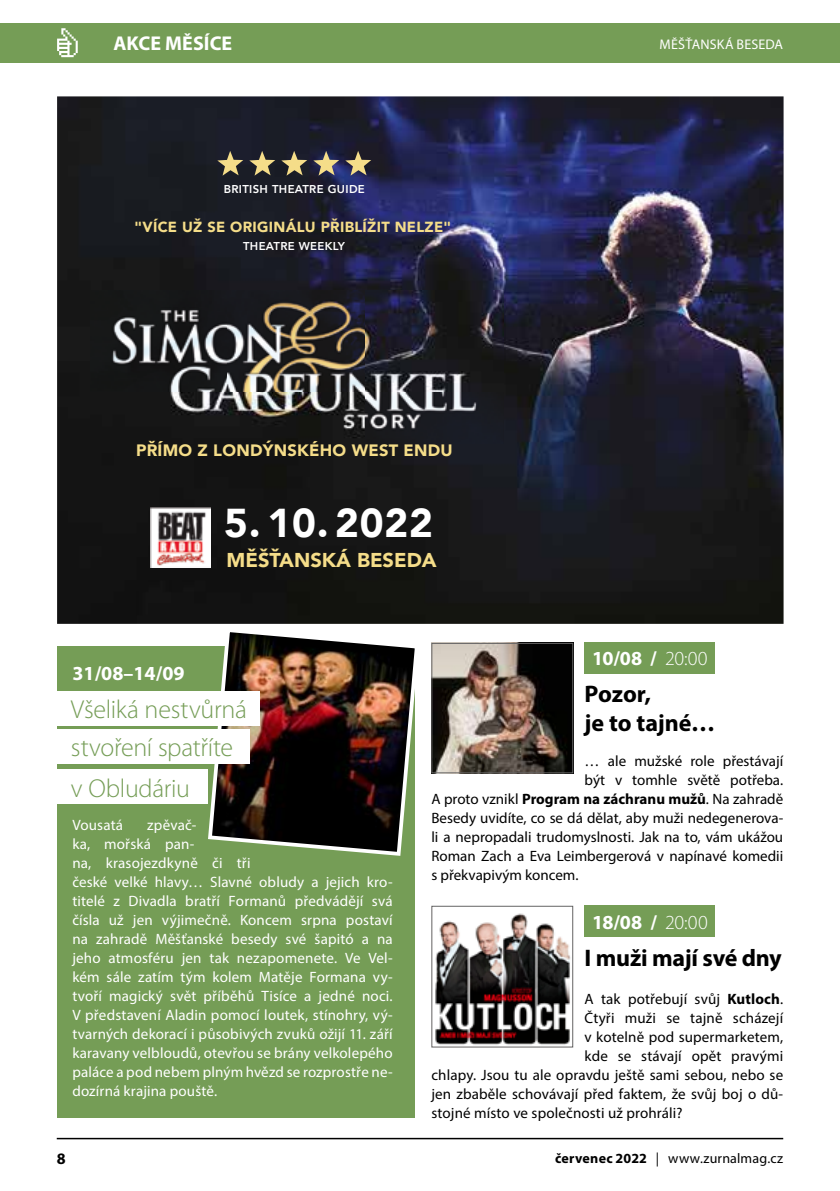
<style>
.page{position:relative;width:840px;height:1191px;background:#fff}
.page>*{position:absolute;margin:0;border:0;box-sizing:border-box;transform-origin:0 0}
.t1{font:900 40.2px "Avenir";letter-spacing:.02em;color:#fff}
.t2{font:300 26px/37.6px "Myriad Pro";letter-spacing:-.01em;color:#759d56}
.t3{font:700 24px/28.8px "Myriad Pro";letter-spacing:-.005em;color:#000}
.t4{font:700 20px "Myriad Pro";color:#fff}
.t5{font:900 20px "Avenir";color:#f5dd89}
.t6{font:900 16.4px "Avenir";letter-spacing:.015em;color:#f5dd89}
.t7{font:700 16px "Myriad Pro";color:#000}
.t8{font:15px/19px "Myriad Pro";letter-spacing:.01em;color:#fff}
.t9{font:15px "Myriad Pro";color:#000}
.t10{font:900 14.6px "Avenir";letter-spacing:.02em;color:#f5dd89}
.t11{font:14px "Myriad Pro";letter-spacing:.015em;color:#000}
.t12{font:14px "Myriad Pro";letter-spacing:.01em;color:#fff}
.t13{font:800 11.4px "Avenir";letter-spacing:.03em;color:#fff}
.s1{font-weight:300}
.s2{font-weight:700}
</style>
<div class="page">
<hr style="left:57px;top:1137px;width:725px;height:2px;background:#000">
<div style="left:0;top:23px;width:839px;height:39px;background:#759d56"></div>
<svg style="left:57px;top:28px;width:21px;height:29px"></svg>
<div style="left:57px;top:646px;width:357px;height:471px;background:#759d56"></div>
<img style="left:206px;top:632px;width:209px;height:226px">
<div style="left:41px;top:691px;width:218px;height:34px;background:#fff"></div>
<div style="left:33px;top:729px;width:216px;height:34px;background:#fff"></div>
<div style="left:584px;top:642px;width:130px;height:31px;background:#759d56"></div>
<div style="left:584px;top:905px;width:130px;height:32px;background:#759d56"></div>
<img style="left:433px;top:645px;width:138px;height:126px">
<div style="left:431px;top:643px;width:142px;height:130px;border:1px solid #646363"></div>
<img style="left:435px;top:913px;width:136px;height:132px">
<div style="left:431px;top:905px;width:142px;height:142px;border:1px solid #646363"></div>
<div style="left:28px;top:769px;width:179px;height:34px;background:#fff"></div>
<img style="left:57px;top:96px;width:726px;height:528px">
<img style="left:90px;top:291px;width:413px;height:152px">
<svg style="left:217px;top:151px;width:26px;height:25px"></svg>
<svg style="left:249px;top:151px;width:26px;height:25px"></svg>
<svg style="left:281px;top:151px;width:26px;height:25px"></svg>
<svg style="left:313px;top:151px;width:26px;height:25px"></svg>
<svg style="left:345px;top:151px;width:26px;height:25px"></svg>
<img style="left:150px;top:507px;width:60px;height:60px">
<h3 class="t4" style="left:113px;top:30px;width:120px">AKCE MĚSÍCE</h3>
<p class="t12" style="left:659px;top:35px;width:125px">MĚŠŤANSKÁ BESEDA</p>
<p class="t13" style="left:223px;top:180px;width:143px">BRITISH THEATRE GUIDE</p>
<p class="t10" style="left:134px;top:214px;width:318px">"VÍCE UŽ SE ORIGINÁLU PŘIBLÍŽIT NELZE"</p>
<p class="t13" style="left:243px;top:237px;width:103px">THEATRE WEEKLY</p>
<p class="t6" style="left:136px;top:436px;width:318px">PŘÍMO Z LONDÝNSKÉHO WEST ENDU</p>
<h1 class="t1" style="left:224px;top:489px;width:210px">5. 10. 2022</h1>
<h3 class="t5" style="left:226px;top:543px;width:212px">MĚŠŤANSKÁ BESEDA</h3>
<h3 class="t4" style="left:72px;top:660px;width:114px">31/08–14/09</h3>
<h2 class="t2" style="left:71px;top:690px;width:177px">Všeliká nestvůrná stvoření spatříte</h2>
<h2 class="t2" style="left:71px;top:769px;width:120px">v Obludáriu</h2>
<p class="t8" style="left:72px;top:814px;width:322px;text-indent:75px">zpěvač-<br>ka, mořská pan-<br>na, krasojezdkyně či tři<br>české velké hlavy… Slavné obludy a jejich kro&shy;titelé z Divadla bratří Formanů předvádějí svá čísla už jen výjimečně. Koncem srpna postaví na zahradě Měšťanské besedy své šapitó a na jeho atmosféru jen tak nezapomenete. Ve Vel&shy;kém sále zatím tým kolem Matěje Formana vy&shy;tvoří magický svět příběhů Tisíce a jedné noci.<br>V představení Aladin pomocí loutek, stínohry, vý&shy;tvarných dekorací i působivých zvuků ožijí 11. září karavany velbloudů, otevřou se brány velkolepého paláce a pod nebem plným hvězd se rozprostře ne&shy;dozírná krajina pouště.</p>
<p class="t8" style="left:72px;top:814px;width:52px">Vousatá</p>
<h3 class="t4" style="left:592px;top:645px;width:117px">10/08 / <span class="s1">20:00</span></h3>
<h3 class="t3" style="left:584px;top:678px;width:132px">Pozor,<br>je to tajné…</h3>
<p class="t9" style="left:584px;top:751px;width:200px">… ale mužské role přestávají</p>
<p class="t9" style="left:584px;top:770px;width:200px">být v tomhle světě potřeba.</p>
<p class="t9" style="left:431px;top:789px;width:353px">A proto vznikl <span class="s2">Program na záchranu mužů</span>. Na zahradě</p>
<p class="t9" style="left:431px;top:808px;width:353px">Besedy uvidíte, co se dá dělat, aby muži nedegenerova-</p>
<p class="t9" style="left:431px;top:827px;width:353px">li a nepropadali trudomyslnosti. Jak na to, vám ukážou</p>
<p class="t9" style="left:431px;top:846px;width:353px">Roman Zach a Eva Leimbergerová v napínavé komedii</p>
<p class="t9" style="left:431px;top:865px;width:149px">s překvapivým koncem.</p>
<h3 class="t4" style="left:592px;top:909px;width:117px">18/08 / <span class="s1">20:00</span></h3>
<h3 class="t3" style="left:584px;top:942px;width:198px">I muži mají své dny</h3>
<p class="t9" style="left:584px;top:989px;width:200px">A tak potřebují svůj <span class="s2">Kutloch</span>.</p>
<p class="t9" style="left:584px;top:1008px;width:200px">Čtyři muži se tajně scházejí</p>
<p class="t9" style="left:584px;top:1027px;width:200px">v kotelně pod supermarketem,</p>
<p class="t9" style="left:584px;top:1046px;width:200px">kde se stávají opět pravými</p>
<p class="t9" style="left:431px;top:1065px;width:353px">chlapy. Jsou tu ale opravdu ještě sami sebou, nebo se</p>
<p class="t9" style="left:431px;top:1084px;width:353px">jen zbaběle schovávají před faktem, že svůj boj o dů-</p>
<p class="t9" style="left:431px;top:1103px;width:253px">stojné místo ve společnosti už prohráli?</p>
<p class="t7" style="left:57px;top:1148px;width:10px">8</p>
<p class="t11" style="left:554px;top:1149px;width:229px"><span class="s2">červenec 2022</span> | www.zurnalmag.cz</p>
</div>
